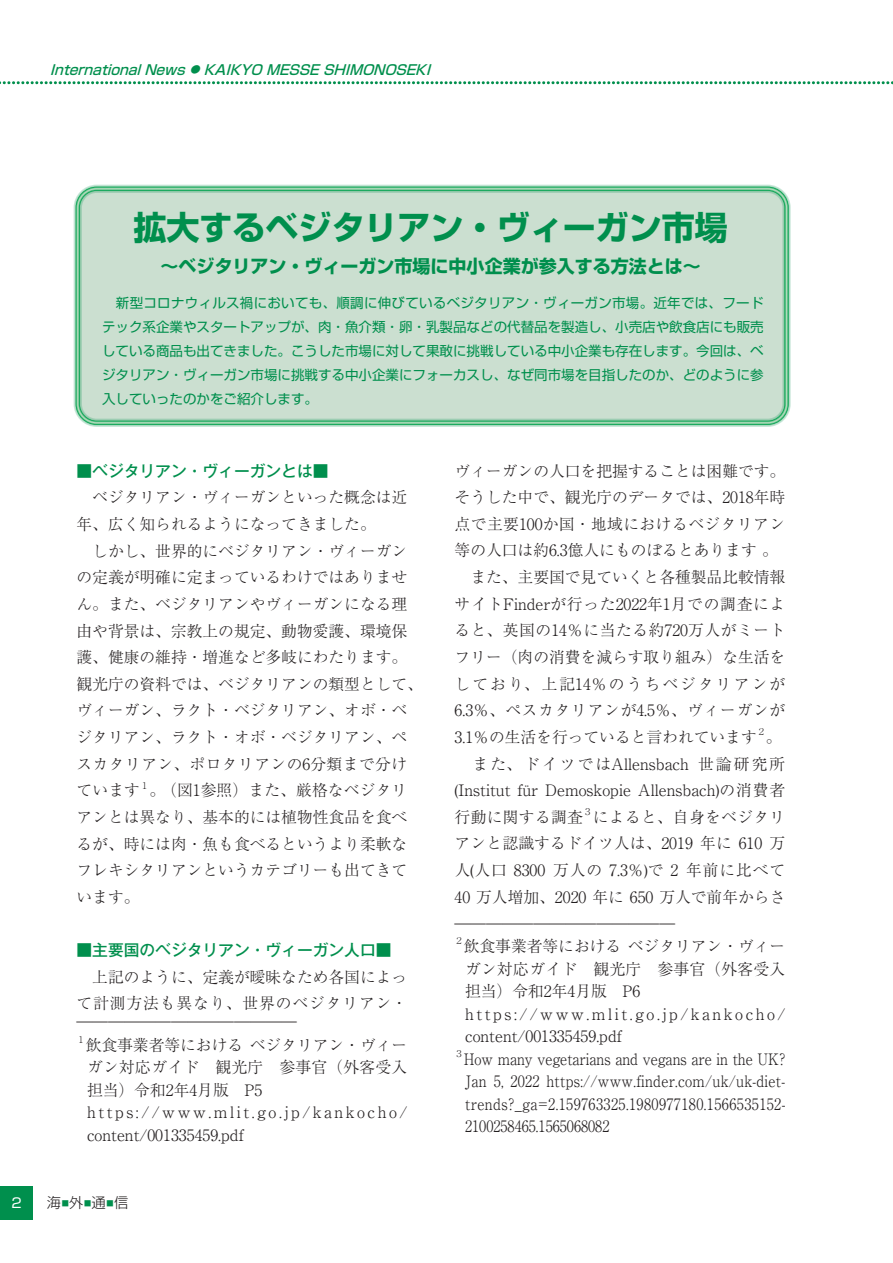
<style>
.page{position:relative;width:893px;height:1263px;background:#fff}
.page>*{position:absolute;margin:0;border:0;box-sizing:border-box;transform-origin:0 0}
.t1{font:700 33px "Shin Go Pr 6 N";color:#008f4d}
.t2{font:700 18px "Shin Go Pr 6 N";color:#008f4d}
.t3{font:300 15.75px/26.5px "Ryumin Pr 6 N";color:#231f20}
.t4{font:300 15.75px/22.5px "Ryumin Pr 6 N";color:#231f20;text-align:justify;scale:.9 1}
.t5{font:500 15.75px "Gothic MB101 Pr 6 N";color:#008f4d}
.t6{font:300 14.25px "Shin Go Pr 6 N";color:#231f20}
.t7{font:italic 500 13.65px "Shin Go Pr 6 N";color:#008f4d}
.t8{font:13.5px/24px "Shin Go Pr 6 N";color:#008f4d;text-align:justify}
.t9{font:13.5px "Shin Go Pr 6 N";color:#fff}
.t10{font:300 9.15px "Ryumin Pr 6 N";color:#231f20}
.s1{font-size:9.6px}
</style>
<div class="page">
<svg style="left:0;top:81px;width:893px;height:3px"></svg>
<div style="left:0;top:1186px;width:33px;height:33px;background:#008f4d"></div>
<div style="left:78px;top:189px;width:708px;height:234px;background:#cbdfd0;border-radius:19px"></div>
<div style="left:74px;top:185px;width:716px;height:241px;border:7px solid #75c199;border-radius:19px"></div>
<div style="left:77px;top:188px;width:710px;height:235px;border:1px solid #b4dcbf;border-radius:19px"></div>
<p class="t7" style="left:50px;top:59px;width:387px">InternationalNews<span class="s1">●</span> KAIKYO MESSESHIMONOSEKI</p>
<h1 class="t1" style="left:134px;top:201px;width:596px">拡大するベジタリアン・ヴィーガン市場</h1>
<p class="t2" style="left:161px;top:252px;width:542px">～ベジタリアン・ヴィーガン市場に中小企業が参入する方法とは～</p>
<p class="t8" style="left:102px;top:290px;width:663px">　新型コロナウィルス禍においても、順調に伸びているベジタリアン・ヴィーガン市場。近年では、フードテック系企業やスタートアップが、肉・魚介類・卵・乳製品などの代替品を製造し、小売店や飲食店にも販売している商品も出てきました。こうした市場に対して果敢に挑戦している中小企業も存在します。今回は、ベジタリアン・ヴィーガン市場に挑戦する中小企業にフォーカスし、なぜ同市場を目指したのか、どのように参入していったのかをご紹介します。</p>
<p class="t5" style="left:77px;top:458px;width:254px">■ベジタリアン・ヴィーガンとは■</p>
<p class="t3" style="left:77px;top:483px;width:348px">　ベジタリアン・ヴィーガンといった概念は近年、広く知られるようになってきました。<br>　しかし、世界的にベジタリアン・ヴィーガンの定義が明確に定まっているわけではありません。また、ベジタリアンやヴィーガンになる理由や背景は、宗教上の規定、動物愛護、環境保護、健康の維持・増進など多岐にわたります。観光庁の資料では、ベジタリアンの類型として、ヴィーガン、ラクト・ベジタリアン、オボ・ベジタリアン、ラクト・オボ・ベジタリアン、ペスカタリアン、ポロタリアンの6分類まで分けています</p>
<p class="t10" style="left:140px;top:778px;width:11px">１</p>
<p class="t3" style="left:77px;top:776px;width:332px;text-align:justify;text-indent:73px">。（図1参照）また、厳格なベジタリアンとは異なり、基本的には植物性食品を食べるが、時には肉・魚も食べるというより柔軟なフレキシタリアンというカテゴリーも出てきています。</p>
<p class="t5" style="left:77px;top:937px;width:316px">■主要国のベジタリアン・ヴィーガン人口■</p>
<p class="t3" style="left:77px;top:963px;width:332px">　上記のように、定義が曖昧なため各国によって計測方法も異なり、世界のベジタリアン・</p>
<p class="t3" style="left:77px;top:1008px;width:222px">――――――――――――――</p>
<p class="t10" style="left:77px;top:1032px;width:11px">１</p>
<p class="t3" style="left:86px;top:1033px;width:323px;line-height:22.5px">飲食事業者等における ベジタリアン・ヴィーガン対応ガイド　観光庁　参事官（外客受入担当）令和2年4月版　P5 https://www.mlit.go.jp/kankocho/ content/001335459.pdf</p>
<p class="t9" style="left:11px;top:1192px;width:12px">2</p>
<p class="t6" style="left:47px;top:1191px;width:83px">海<sup>■</sup>外<sup>■</sup>通<sup>■</sup>信</p>
<p class="t3" style="left:455px;top:456px;width:332px">ヴィーガンの人口を把握することは困難です。そうした中で、観光庁のデータでは、2018年時点で主要100か国・地域におけるベジタリアン等の人口は約6.3億人にものぼるとあります 。　また、主要国で見ていくと各種製品比較情報サイトFinderが行った2022年1月での調査によると、英国の14％に当たる約720万人がミートフリー（肉の消費を減らす取り組み）な生活をしており、上記14％のうちベジタリアンが<br>6.3％、ペスカタリアンが4.5％、ヴィーガンが<br>3.1％の生活を行っていると言われています</p>
<p class="t10" style="left:757px;top:725px;width:11px">２</p>
<p class="t3" style="left:455px;top:723px;width:332px;text-indent:311px">。　また、ドイツではAllensbach 世論研究所(Institut für Demoskopie Allensbach)の消費者行動に関する調査</p>
<p class="t10" style="left:583px;top:804px;width:11px">３</p>
<p class="t3" style="left:455px;top:803px;width:332px;text-align:justify;text-indent:138px">によると、自身をベジタリアンと認識するドイツ人は、2019 年に 610 万人(人口 8300 万人の 7.3％)で 2 年前に比べて40 万人増加、2020 年に 650 万人で前年からさ</p>
<p class="t3" style="left:455px;top:909px;width:222px">――――――――――――――</p>
<p class="t10" style="left:455px;top:934px;width:11px">２</p>
<p class="t3" style="left:464px;top:934px;width:323px;line-height:22.5px">飲食事業者等における ベジタリアン・ヴィーガン対応ガイド　観光庁　参事官（外客受入担当）令和2年4月版　P6 https://www.mlit.go.jp/kankocho/ content/001335459.pdf</p>
<p class="t10" style="left:455px;top:1046px;width:11px">３</p>
<p class="t4" style="left:464px;top:1046px;width:359px">How many vegetarians and vegans are in the UK?<br>Jan 5, 2022 https://www.finder.com/uk/uk-diet&shy;trends?_ga=2.159763325.1980977180.1566535152- 2100258465.1565068082</p>
</div>
